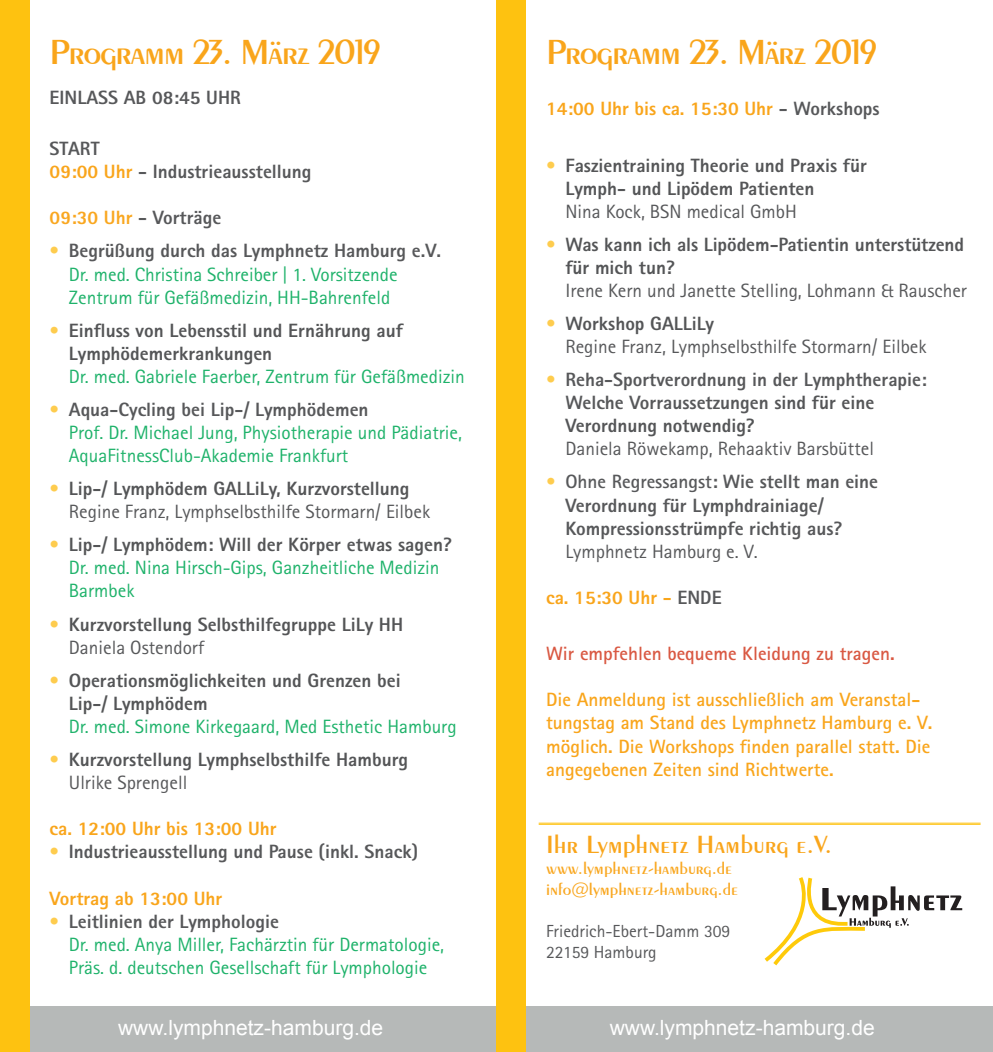
<style>
.page{position:relative;width:993px;height:1052px;background:#fff}
.page>*{position:absolute;margin:0;border:0;box-sizing:border-box;transform-origin:0 0}
.t1{font:600 36.75px "Exotic 350 BT";letter-spacing:-.04em;color:#f9a51b}
.t2{font:600 26.25px "Exotic 350 BT";color:#f9a51b}
.t3{font:21px "Arial";color:#fff}
.t4{font:19.25px/23.1px "Rotis Sans Serif";color:#1eb26a}
.t5{font:800 19.25px/23.1px "Rotis Sans Serif";color:#545557}
.t6{font:800 19.25px/23.1px "Rotis Sans Serif";color:#57585a}
.t7{font:19.25px/23.1px "Rotis Sans Serif";color:#57585a}
.t8{font:700 19.25px/23.1px "Rotis Sans Serif";color:#f9a51b}
.t9{font:800 19.25px "Rotis Sans Serif";color:#f9a51b}
.t10{font:700 19.25px "Rotis Sans Serif";color:#d95842}
.t11{font:600 17.5px/21px "Exotic 350 BT";color:#f9a720}
.t12{font:17.5px/21px "Rotis Sans Serif";color:#57585a}
.s1{color:#f9a51b}
.s2{color:#f9a720}
.s3{color:#fecc4e}
.s4{font-weight:800;color:#57585a}
.s5{font-family:"Helvetica Neue LT Std";font-weight:300;color:#fecc4e}
.s6{font-weight:800;color:#545557}
.s7{font-weight:400;color:#fecc4e}
.s8{font-weight:400;color:#57585a}
.s9{color:#57585a}
.s10{color:#545557}
.s11{font-weight:700}
</style>
<div class="page">
<div style="left:0;top:1006px;width:496px;height:46px;background:#b6b9b8"></div>
<div style="left:0;top:0;width:30px;height:1052px;background:#fec210"></div>
<div style="left:496px;top:1006px;width:496px;height:46px;background:#b6b9b8"></div>
<hr style="left:538px;top:823px;width:442px;height:1px;background:#fec210">
<hr style="left:538px;top:824px;width:442px;height:1px;background:#fec210">
<svg style="left:764px;top:877px;width:197px;height:89px"></svg>
<div style="left:496px;top:0;width:30px;height:1052px;background:#fec210"></div>
<h1 class="t1" style="left:50px;top:30px;width:332px">Programm 23. März 2019</h1>
<p class="t6" style="left:50px;top:86px;width:193px">Einlass ab 08:45 Uhr</p>
<p class="t6" style="left:50px;top:137px;width:263px">Start<br><span class="s1">09:00 Uhr</span> - Industrieausstellung</p>
<p class="t6" style="left:50px;top:206px;width:173px"><span class="s2">09:30 Uhr</span> - Vorträge</p>
<p class="t4" style="left:69px;top:239px;width:373px;text-indent:-19px"><span class="s3">•</span> <span class="s4">Begrüßung durch das Lymphnetz Hamburg e.V.<br></span>Dr. med. Christina Schreiber | 1. Vorsitzende<br>Zentrum für Gefäßmedizin, HH-Bahrenfeld</p>
<p class="t5" style="left:50px;top:318px;width:354px"><span class="s5">•</span> Einfluss von Lebensstil und Ernährung auf<br>Lymphödemerkrankungen</p>
<p class="t4" style="left:69px;top:365px;width:397px">Dr. med. Gabriele Faerber, Zentrum für Gefäßmedizin</p>
<p class="t4" style="left:69px;top:398px;width:394px;text-indent:-19px"><span class="s3">•</span> <span class="s4">Aqua-Cycling bei Lip-/ Lymphödemen<br></span>Prof. Dr. Michael Jung, Physiotherapie und Pädiatrie,<br>AquaFitnessClub-Akademie Frankfurt</p>
<p class="t7" style="left:69px;top:477px;width:363px;text-indent:-19px"><span class="s3">•</span> <span class="s6">Lip-/ Lymphödem GALLiLy, Kurzvorstellung<br></span>Regine Franz, Lymphselbsthilfe Stormarn/ Eilbek</p>
<p class="t4" style="left:69px;top:533px;width:384px;text-indent:-19px"><span class="s3">•</span> <span class="s6">Lip-/ Lymphödem: Will der Körper etwas sagen?<br></span>Dr. med. Nina Hirsch-Gips, Ganzheitliche Medizin<br>Barmbek</p>
<p class="t5" style="left:69px;top:612px;width:322px;text-indent:-19px"><span class="s7">•</span> Kurzvorstellung Selbsthilfegruppe LiLy HH<br><span class="s8">Daniela Ostendorf</span></p>
<p class="t5" style="left:50px;top:668px;width:352px"><span class="s7">•</span> Operationsmöglichkeiten und Grenzen bei<br>Lip-/ Lymphödem</p>
<p class="t4" style="left:69px;top:714px;width:389px">Dr. med. Simone Kirkegaard, Med Esthetic Hamburg</p>
<p class="t5" style="left:69px;top:747px;width:340px;text-indent:-19px"><span class="s7">•</span> Kurzvorstellung Lymphselbsthilfe Hamburg<br><span class="s8">Ulrike Sprengell</span></p>
<p class="t9" style="left:50px;top:816px;width:228px">ca. 12:00 Uhr bis 13:00 Uhr</p>
<p class="t6" style="left:50px;top:840px;width:370px"><span class="s7">•</span> Industrieausstellung und Pause (inkl. Snack)</p>
<p class="t9" style="left:50px;top:885px;width:174px">Vortrag ab 13:00 Uhr</p>
<p class="t4" style="left:69px;top:909px;width:376px;text-indent:-19px"><span class="s3">•</span> <span class="s4">Leitlinien der Lymphologie<br></span>Dr. med. Anya Miller, Fachärztin für Dermatologie,<br>Präs. d. deutschen Gesellschaft für Lymphologie</p>
<h1 class="t1" style="left:546px;top:30px;width:332px">Programm 23. März 2019</h1>
<p class="t9" style="left:546px;top:97px;width:335px">14:00 Uhr bis ca. 15:30 Uhr <span class="s9">- Workshops</span></p>
<p class="t5" style="left:546px;top:153px;width:322px"><span class="s7">•</span> Faszientraining Theorie und Praxis für<br>Lymph- und Lipödem Patienten</p>
<p class="t7" style="left:565px;top:199px;width:233px">Nina Kock, BSN medical GmbH</p>
<p class="t5" style="left:565px;top:232px;width:400px;text-indent:-19px"><span class="s7">•</span> Was kann ich als Lipödem-Patientin unterstützend für mich tun?</p>
<p class="t7" style="left:565px;top:279px;width:403px">Irene Kern und Janette Stelling, Lohmann &amp; Rauscher</p>
<p class="t7" style="left:565px;top:312px;width:363px;text-indent:-19px"><span class="s3">•</span> <span class="s6">Workshop GALLiLy<br></span>Regine Franz, Lymphselbsthilfe Stormarn/ Eilbek</p>
<p class="t6" style="left:565px;top:368px;width:363px;text-indent:-19px"><span class="s7">•</span> Reha-Sportverordnung in der Lymphtherapie:<br>Welche Vorraussetzungen <span class="s10">sind für eine<br>Verordnung notwendig?</span></p>
<p class="t7" style="left:565px;top:437px;width:310px">Daniela Röwekamp, Rehaaktiv Barsbüttel</p>
<p class="t6" style="left:565px;top:470px;width:314px;text-indent:-19px"><span class="s5">•</span> <span class="s11">Ohne Regressangst:</span> Wie stellt man eine<br>Verordnung für Lymphdrainiage/<br>Kompressionsstrümpfe richtig aus?</p>
<p class="t7" style="left:565px;top:539px;width:194px">Lymphnetz Hamburg e. V.</p>
<p class="t9" style="left:546px;top:585px;width:175px">ca. 15:30 Uhr - <span class="s9">Ende</span></p>
<p class="t10" style="left:546px;top:641px;width:350px">Wir empfehlen bequeme Kleidung zu tragen.</p>
<p class="t8" style="left:546px;top:688px;width:388px">Die Anmeldung ist ausschließlich am Veranstal&shy;tungstag am Stand des Lymphnetz Hamburg e. V. möglich. Die Workshops finden parallel statt. Die angegebenen Zeiten sind Richtwerte.</p>
<h2 class="t2" style="left:546px;top:829px;width:287px">Ihr Lymphnetz Hamburg e.V.</h2>
<p class="t11" style="left:546px;top:857px;width:193px">www.lymphnetz-hamburg.de info@lymphnetz-hamburg.de</p>
<p class="t12" style="left:546px;top:920px;width:186px">Friedrich-Ebert-Damm 309<br>22159 Hamburg</p>
<p class="t3" style="left:118px;top:1013px;width:266px">www.lymphnetz-hamburg.de</p>
<p class="t3" style="left:609px;top:1013px;width:266px">www.lymphnetz-hamburg.de</p>
</div>
